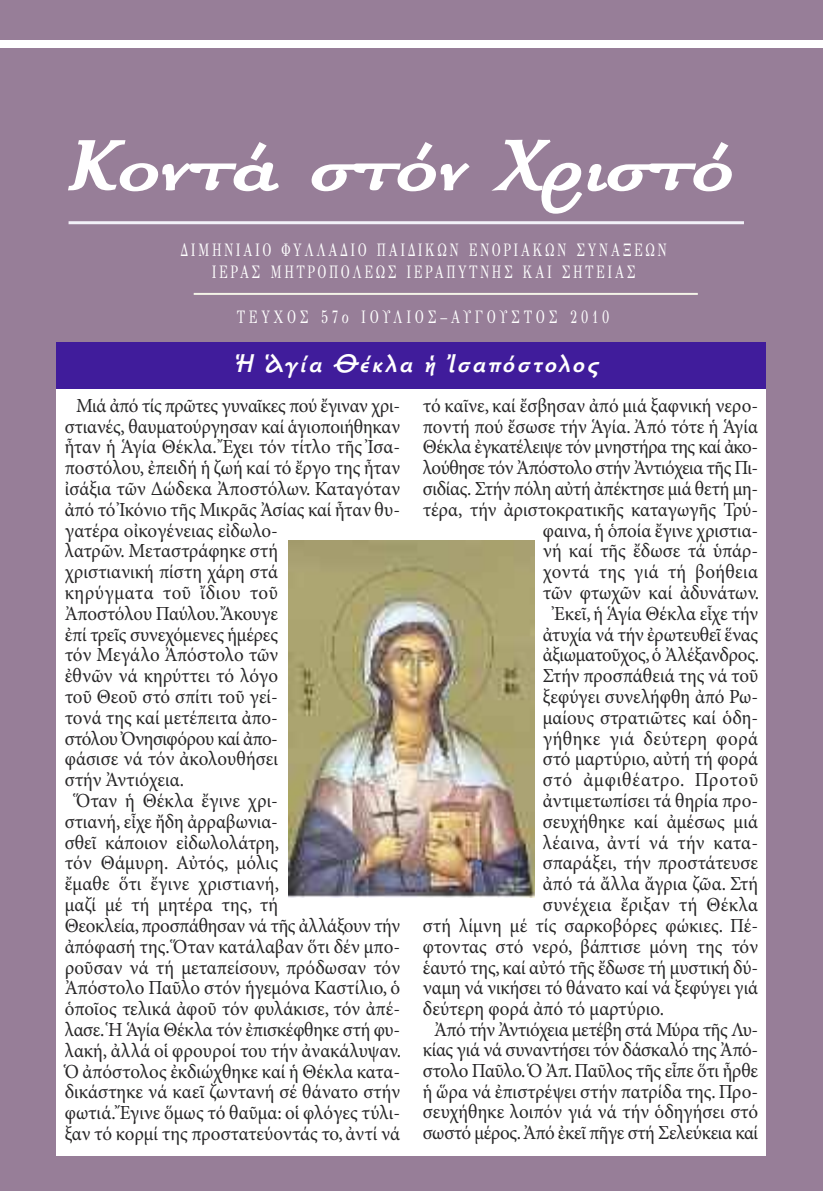
<style>
.page{position:relative;width:823px;height:1191px;background:#fff}
.page>*{position:absolute;margin:0;border:0;box-sizing:border-box;transform-origin:0 0}
.t1{font:italic 700 76px "Genesis";color:#fff}
.t2{font:italic 26px "Autokratorika Bold Pt";color:#fff}
.t3{font:20px "Minion Pro";letter-spacing:-.005em;color:#272627;scale:.95 1}
.t4{font:20px "Minion Pro";letter-spacing:-.03em;color:#272627;scale:.95 1}
.t5{font:20px "Minion Pro";letter-spacing:-.025em;color:#272627;scale:.95 1}
.t6{font:20px "Minion Pro";letter-spacing:.015em;color:#272627;scale:.95 1}
.t7{font:20px "Minion Pro";letter-spacing:.03em;color:#272627;scale:.95 1}
.t8{font:20px "Minion Pro";letter-spacing:.02em;color:#272627;scale:.95 1}
.t9{font:20px "Minion Pro";letter-spacing:.025em;color:#272627;scale:.95 1}
.t10{font:20px "Minion Pro";letter-spacing:.04em;color:#272627;scale:.95 1}
.t11{font:18px/21.6px "GFS Didot";letter-spacing:.2em;color:#fff;text-align:center;scale:.7 1}
.t12{font:18px "GFS Didot";letter-spacing:.3em;color:#fff;scale:.7 1}
</style>
<div class="page">
<div style="left:0;top:1px;width:822px;height:39px;background:#977e98"></div>
<div style="left:0;top:49px;width:822px;height:294px;background:#977e98"></div>
<div style="left:0;top:336px;width:822px;height:855px;background:#977e98"></div>
<hr style="left:68px;top:221px;width:675px;height:3px;background:#f2f1f8">
<hr style="left:193px;top:293px;width:504px;height:2px;background:#f4f4e8">
<div style="left:57px;top:342px;width:708px;height:48px;background:#401c9b"></div>
<div style="left:57px;top:389px;width:708px;height:766px;background:#fff"></div>
<img style="left:288px;top:540px;width:246px;height:358px">
<h1 class="t1" style="left:67px;top:139px;width:679px">Kοντά στόν Xριστό</h1>
<p class="t11" style="left:180px;top:241px;width:695px">ΔIMHNIAIO ΦYΛΛAΔIO ΠAIΔIKΩN ENOPIAKΩN ΣYNAΞEΩN<br>IEPAΣ MHTPOΠOΛEΩΣ IEPAΠYTNHΣ KAI ΣHTEIAΣ</p>
<p class="t12" style="left:236px;top:311px;width:533px">TEYXOΣ 57ο ΙΟΥΛΙΟΣ–ΑΥΓΟΥΣΤΟΣ 2010</p>
<h2 class="t2" style="left:236px;top:349px;width:370px">Ἡ Ἁγία Θέκλα ἡ Ἰσαπόστολος</h2>
<p class="t3" style="left:76px;top:398px;width:342px">Μιά ἀπό τίς πρῶτες γυναῖκες πού ἔγιναν χρι-</p>
<p class="t3" style="left:65px;top:418px;width:354px">στιανές, θαυματούργησαν καί ἁγιοποιήθηκαν</p>
<p class="t3" style="left:65px;top:439px;width:354px">ἦταν ἡ Ἁγία Θέκλα. Ἔχει τόν τίτλο τῆς Ἰσα-</p>
<p class="t3" style="left:65px;top:460px;width:354px">ποστόλου, ἐπειδή ἡ ζωή καί τό ἔργο της ἦταν</p>
<p class="t3" style="left:65px;top:481px;width:354px">ἰσάξια τῶν Δώδεκα Ἀποστόλων. Καταγόταν</p>
<p class="t3" style="left:65px;top:502px;width:354px">ἀπό τό Ἰκόνιο τῆς Μικρᾶς Ἀσίας καί ἦταν θυ-</p>
<p class="t3" style="left:65px;top:522px;width:226px">γατέρα οἰκογένειας εἰδωλο-</p>
<p class="t3" style="left:65px;top:543px;width:226px">λατρῶν. Μεταστράφηκε στή</p>
<p class="t3" style="left:65px;top:564px;width:226px">χριστιανική πίστη χάρη στά</p>
<p class="t7" style="left:65px;top:585px;width:226px">κηρύγματα τοῦ ἴδιου τοῦ</p>
<p class="t3" style="left:65px;top:606px;width:226px">Ἀποστόλου Παύλου.Ἄκουγε</p>
<p class="t3" style="left:65px;top:626px;width:226px">ἐπί τρεῖς συνεχόμενες ἡμέρες</p>
<p class="t3" style="left:65px;top:647px;width:226px">τόν Μεγάλο Ἀπόστολο τῶν</p>
<p class="t3" style="left:65px;top:668px;width:226px">ἐθνῶν νά κηρύττει τό λόγο</p>
<p class="t3" style="left:65px;top:689px;width:226px">τοῦ Θεοῦ στό σπίτι τοῦ γεί-</p>
<p class="t3" style="left:65px;top:710px;width:226px">τονά της καί μετέπειτα ἀπο-</p>
<p class="t5" style="left:65px;top:730px;width:226px">στόλου Ὀνησιφόρου καί ἀπο-</p>
<p class="t3" style="left:65px;top:751px;width:226px">φάσισε νά τόν ἀκολουθήσει</p>
<p class="t3" style="left:65px;top:772px;width:127px">στήν Ἀντιόχεια.</p>
<p class="t3" style="left:76px;top:793px;width:214px">Ὅταν ἡ Θέκλα ἔγινε χρι-</p>
<p class="t3" style="left:65px;top:814px;width:226px">στιανή, εἶχε ἤδη ἀρραβωνια-</p>
<p class="t3" style="left:65px;top:834px;width:227px">σθεῖ κάποιον εἰδωλολάτρη,</p>
<p class="t3" style="left:65px;top:855px;width:226px">τόν Θάμυρη. Αὐτός, μόλις</p>
<p class="t3" style="left:65px;top:876px;width:227px">ἔμαθε ὅτι ἔγινε χριστιανή,</p>
<p class="t3" style="left:65px;top:897px;width:226px">μαζί μέ τή μητέρα της, τή</p>
<p class="t3" style="left:65px;top:918px;width:354px">Θεοκλεία,προσπάθησαν νά τῆς ἀλλάξουν τήν</p>
<p class="t3" style="left:65px;top:938px;width:354px">ἀπόφασή της. Ὅταν κατάλαβαν ὅτι δέν μπο-</p>
<p class="t3" style="left:65px;top:959px;width:354px">ροῦσαν νά τή μεταπείσουν, πρόδωσαν τόν</p>
<p class="t3" style="left:65px;top:980px;width:354px">Ἀπόστολο Παῦλο στόν ἡγεμόνα Καστίλιο, ὁ</p>
<p class="t3" style="left:65px;top:1001px;width:354px">ὁποῖος τελικά ἀφοῦ τόν φυλάκισε, τόν ἀπέ-</p>
<p class="t3" style="left:65px;top:1022px;width:354px">λασε. Ἡ Ἁγία Θέκλα τόν ἐπισκέφθηκε στή φυ-</p>
<p class="t3" style="left:65px;top:1042px;width:355px">λακή, ἀλλά οἱ φρουροί του τήν ἀνακάλυψαν.</p>
<p class="t3" style="left:65px;top:1063px;width:354px">Ὁ ἀπόστολος ἐκδιώχθηκε καί ἡ Θέκλα κατα-</p>
<p class="t3" style="left:65px;top:1084px;width:354px">δικάστηκε νά καεῖ ζωντανή σέ θάνατο στήν</p>
<p class="t3" style="left:65px;top:1105px;width:354px">φωτιά. Ἔγινε ὅμως τό θαῦμα: οἱ φλόγες τύλι-</p>
<p class="t3" style="left:65px;top:1126px;width:354px">ξαν τό κορμί της προστατεύοντάς το, ἀντί νά</p>
<p class="t3" style="left:422px;top:398px;width:354px">τό καῖνε, καί ἔσβησαν ἀπό μιά ξαφνική νερο-</p>
<p class="t3" style="left:422px;top:418px;width:354px">ποντή πού ἔσωσε τήν Ἁγία. Ἀπό τότε ἡ Ἁγία</p>
<p class="t4" style="left:422px;top:439px;width:354px">Θέκλα ἐγκατέλειψε τόν μνηστήρα της καί ἀκο-</p>
<p class="t4" style="left:422px;top:460px;width:354px">λούθησε τόν Ἀπόστολο στήν Ἀντιόχεια τῆς Πι-</p>
<p class="t3" style="left:422px;top:481px;width:354px">σιδίας. Στήν πόλη αὐτή ἀπέκτησε μιά θετή μη-</p>
<p class="t3" style="left:422px;top:502px;width:354px">τέρα, τήν ἀριστοκρατικῆς καταγωγῆς Τρύ-</p>
<p class="t3" style="left:542px;top:522px;width:228px">φαινα, ἡ ὁποία ἔγινε χριστια-</p>
<p class="t3" style="left:542px;top:543px;width:228px">νή καί τῆς ἔδωσε τά ὑπάρ-</p>
<p class="t8" style="left:542px;top:564px;width:228px">χοντά της γιά τή βοήθεια</p>
<p class="t3" style="left:542px;top:585px;width:229px">τῶν φτωχῶν καί ἀδυνάτων.</p>
<p class="t3" style="left:554px;top:606px;width:216px">Ἐκεῖ, ἡ Ἁγία Θέκλα εἶχε τήν</p>
<p class="t3" style="left:542px;top:626px;width:228px">ἀτυχία νά τήν ἐρωτευθεῖ ἕνας</p>
<p class="t3" style="left:542px;top:647px;width:229px">ἀξιωματοῦχος,ὁ Ἀλέξανδρος.</p>
<p class="t3" style="left:542px;top:668px;width:228px">Στήν προσπάθειά της νά τοῦ</p>
<p class="t3" style="left:542px;top:689px;width:228px">ξεφύγει συνελήφθη ἀπό Ρω-</p>
<p class="t3" style="left:542px;top:710px;width:228px">μαίους στρατιῶτες καί ὁδη-</p>
<p class="t9" style="left:542px;top:730px;width:228px">γήθηκε γιά δεύτερη φορά</p>
<p class="t3" style="left:542px;top:751px;width:228px">στό μαρτύριο, αὐτή τή φορά</p>
<p class="t10" style="left:542px;top:772px;width:228px">στό ἀμφιθέατρο. Προτοῦ</p>
<p class="t3" style="left:542px;top:793px;width:228px">ἀντιμετωπίσει τά θηρία προ-</p>
<p class="t3" style="left:542px;top:814px;width:228px">σευχήθηκε καί ἀμέσως μιά</p>
<p class="t3" style="left:542px;top:834px;width:228px">λέαινα, ἀντί νά τήν κατα-</p>
<p class="t3" style="left:542px;top:855px;width:228px">σπαράξει, τήν προστάτευσε</p>
<p class="t3" style="left:542px;top:876px;width:228px">ἀπό τά ἄλλα ἄγρια ζῶα. Στή</p>
<p class="t6" style="left:542px;top:897px;width:228px">συνέχεια ἔριξαν τή Θέκλα</p>
<p class="t3" style="left:422px;top:918px;width:354px">στή λίμνη μέ τίς σαρκοβόρες φώκιες. Πέ-</p>
<p class="t3" style="left:422px;top:938px;width:354px">φτοντας στό νερό, βάπτισε μόνη της τόν</p>
<p class="t3" style="left:422px;top:959px;width:354px">ἑαυτό της, καί αὐτό τῆς ἔδωσε τή μυστική δύ-</p>
<p class="t3" style="left:422px;top:980px;width:354px">ναμη νά νικήσει τό θάνατο καί νά ξεφύγει γιά</p>
<p class="t3" style="left:422px;top:1001px;width:255px">δεύτερη φορά ἀπό τό μαρτύριο.</p>
<p class="t5" style="left:434px;top:1021px;width:342px">Ἀπό τήν Ἀντιόχεια μετέβη στά Μύρα τῆς Λυ-</p>
<p class="t3" style="left:422px;top:1042px;width:354px">κίας γιά νά συναντήσει τόν δάσκαλό της Ἀπό-</p>
<p class="t3" style="left:422px;top:1063px;width:354px">στολο Παῦλο.Ὁ Ἀπ.Παῦλος τῆς εἶπε ὅτι ἦρθε</p>
<p class="t3" style="left:422px;top:1083px;width:354px">ἡ ὥρα νά ἐπιστρέψει στήν πατρίδα της.Προ-</p>
<p class="t3" style="left:422px;top:1104px;width:354px">σευχήθηκε λοιπόν γιά νά τήν ὁδηγήσει στό</p>
<p class="t3" style="left:422px;top:1124px;width:354px">σωστό μέρος.Ἀπό ἐκεῖ πῆγε στή Σελεύκεια καί</p>
</div>
